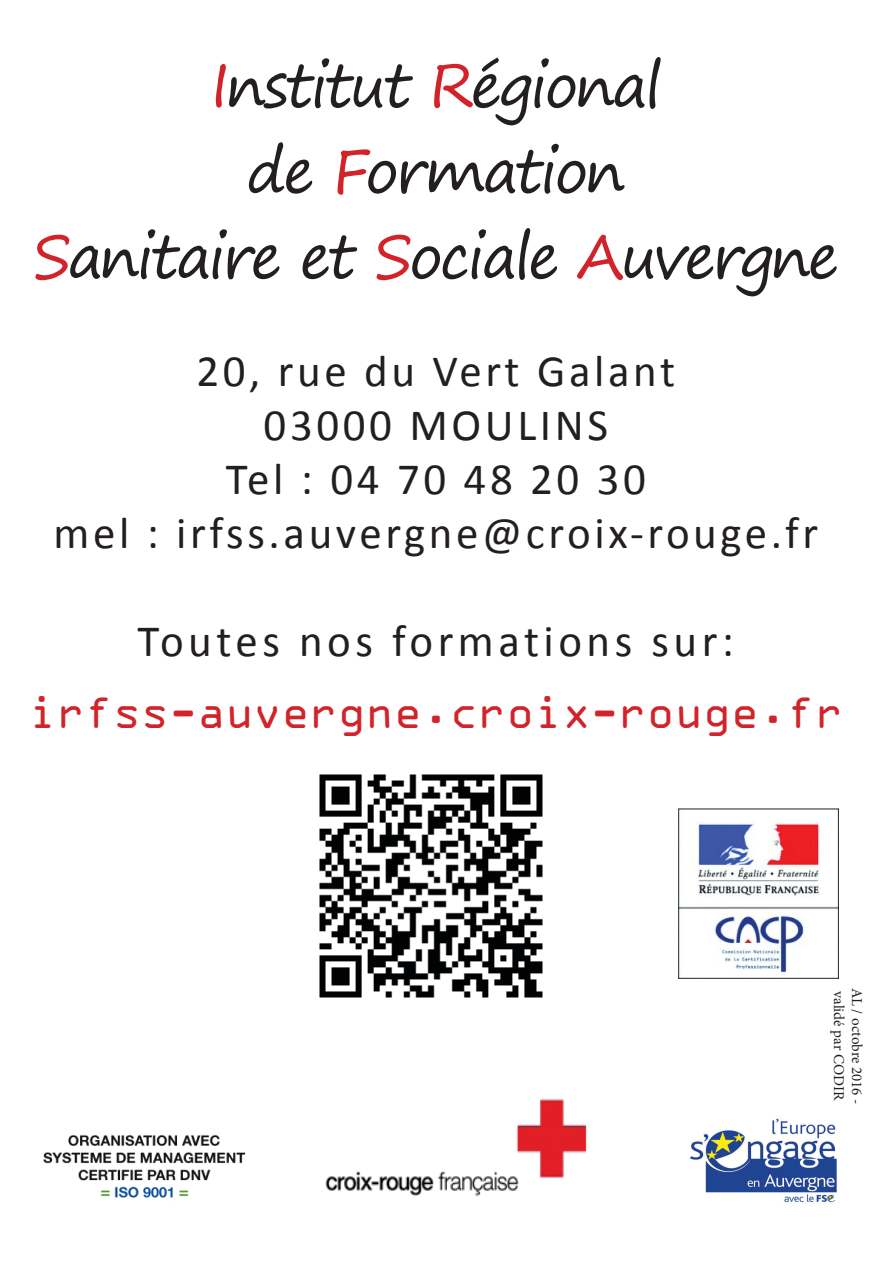
<style>
.page{position:relative;width:893px;height:1263px;background:#fff}
.page>*{position:absolute;margin:0;border:0;box-sizing:border-box;transform-origin:0 0}
.t1{font:60px "Segoe Print";letter-spacing:-.05em;color:#231f20}
.t2{font:46.5px "OCRA Extended";color:#d2232a}
.t3{font:45px "Calibri";letter-spacing:.08em;color:#231f20}
.t4{font:45px "Calibri";letter-spacing:.1em;color:#231f20}
.t5{font:15px "Minion Pro";color:#231f20}
.s1{color:#d2232a}
</style>
<div class="page">
<img style="left:319px;top:774px;width:224px;height:224px">
<img style="left:43px;top:1134px;width:203px;height:64px">
<img style="left:325px;top:1098px;width:262px;height:99px">
<img style="left:690px;top:1118px;width:147px;height:85px">
<img style="left:679px;top:809px;width:159px;height:169px">
<p class="t1" style="left:210px;top:32px;width:453px"><span class="s1">I</span>nstitut <span class="s1">R</span>égional</p>
<p class="t1" style="left:247px;top:117px;width:380px">de <span class="s1">F</span>ormation</p>
<p class="t1" style="left:33px;top:203px;width:808px"><span class="s1">S</span>anitaire et <span class="s1">S</span>ociale <span class="s1">A</span>uvergne</p>
<p class="t3" style="left:196px;top:342px;width:480px">20, rue du Vert Galant</p>
<p class="t3" style="left:264px;top:396px;width:346px">03000 MOULINS</p>
<p class="t3" style="left:226px;top:450px;width:422px">Tel : 04 70 48 20 30</p>
<p class="t3" style="left:54px;top:504px;width:766px">mel : irfss.auvergne@croix-rouge.fr</p>
<p class="t4" style="left:138px;top:612px;width:598px">Toutes nos formations sur:</p>
<p class="t2" style="left:29px;top:688px;width:816px">irfss-auvergne.croix-rouge.fr</p>
<p class="t5" style="left:849px;top:991px;width:111px;rotate:90deg">validé par CODIR</p>
<p class="t5" style="left:867px;top:988px;width:118px;rotate:90deg">AL / octobre 2016 -</p>
</div>
